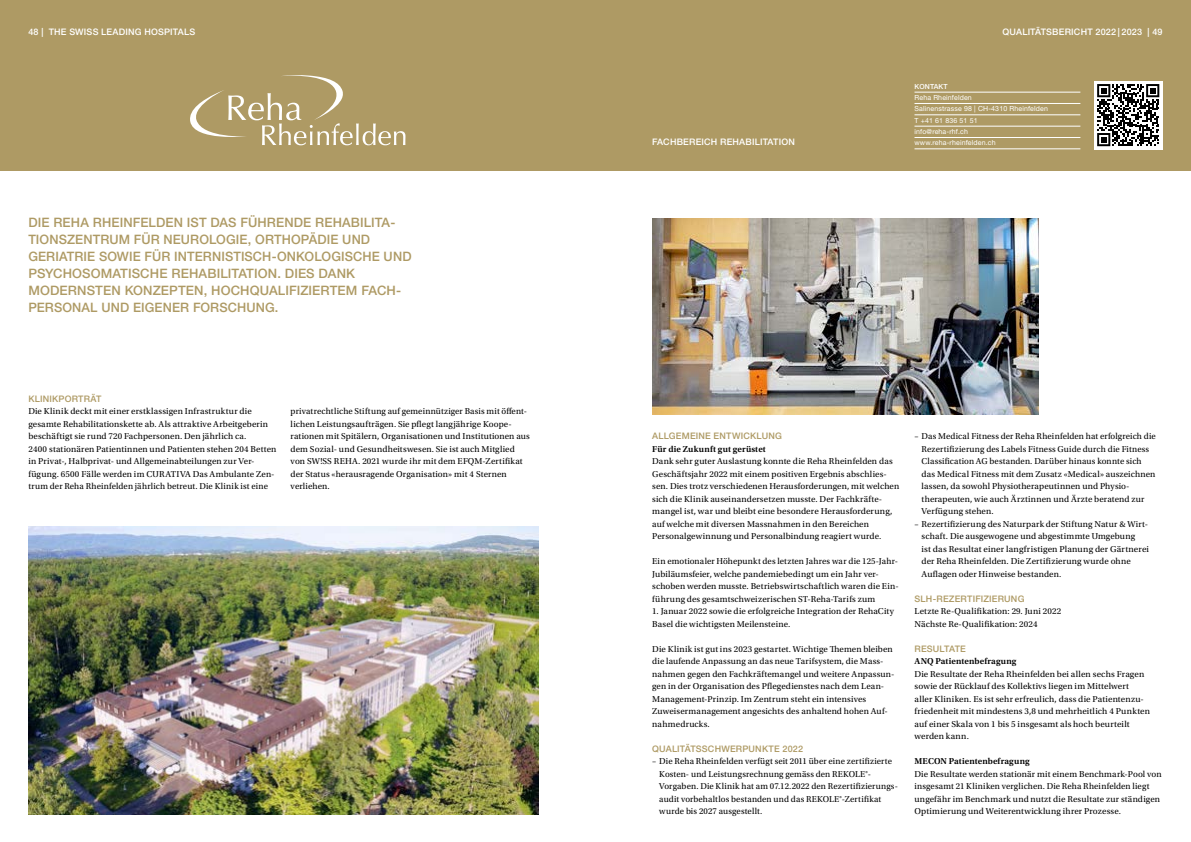
<style>
.page{position:relative;width:1191px;height:842px;background:#fff}
.page>*{position:absolute;margin:0;border:0;box-sizing:border-box;transform-origin:0 0}
.t1{font:500 13px/17px "Helvetica Neue LT Pro";letter-spacing:.01em;color:#ae9a64}
.t2{font:9px/12.5px "Utopia Std";letter-spacing:.015em;color:#000}
.t3{font:500 9px "Helvetica Neue LT Std";letter-spacing:.02em;color:#ae9a64}
.t4{font:500 9px "Helvetica Neue LT Std";letter-spacing:.02em;color:#fff}
.t5{font:600 9px "Utopia Std";letter-spacing:.01em;color:#000}
.t6{font:7px/11.3px "Helvetica Neue LT Std";letter-spacing:.02em;color:#fff}
.t7{font:500 7px "Helvetica Neue LT Std";letter-spacing:.02em;color:#fff}
</style>
<div class="page">
<div style="left:0;top:0;width:1191px;height:171px;background:#ae9a64"></div>
<img style="left:652px;top:218px;width:386px;height:196px">
<img style="left:28px;top:527px;width:511px;height:287px">
<hr style="left:914px;top:103px;width:166px;height:1px;background:#fff">
<hr style="left:914px;top:115px;width:166px;height:1px;background:#fff">
<hr style="left:914px;top:126px;width:166px;height:1px;background:#fff">
<hr style="left:914px;top:137px;width:166px;height:1px;background:#fff">
<hr style="left:914px;top:148px;width:166px;height:1px;background:#fff">
<hr style="left:914px;top:92px;width:166px;height:1px;background:#fff">
<div style="left:1093px;top:81px;width:69px;height:68px;background:#fff"></div>
<svg style="left:1097px;top:84px;width:62px;height:62px"></svg>
<svg style="left:190px;top:75px;width:215px;height:70px"></svg>
<p class="t4" style="left:28px;top:26px;width:168px">48 | THE SWISS LEADING HOSPITALS</p>
<p class="t4" style="left:1002px;top:26px;width:162px">QUALITÄTSBERICHT 2022 | 2023 | 49</p>
<p class="t1" style="left:28px;top:214px;width:385px">DIE REHA RHEINFELDEN IST DAS FÜHRENDE REHABILITA-TIONSZENTRUM FÜR NEUROLOGIE, ORTHOPÄDIE UND GERIATRIE SOWIE FÜR INTERNISTISCH-ONKOLOGISCHE UND PSYCHOSOMATISCHE REHABILITATION. DIES DANK MODERNSTEN KONZEPTEN, HOCHQUALIFIZIERTEM FACH-PERSONAL UND EIGENER FORSCHUNG.</p>
<p class="t3" style="left:28px;top:393px;width:75px">KLINIKPORTRÄT</p>
<p class="t2" style="left:28px;top:405px;width:250px">Die Klinik deckt mit einer erstklassigen Infrastruktur die gesamte Rehabilitationskette ab. Als attraktive Arbeitgeberin beschäftigt sie rund 720 Fachpersonen. Den jährlich ca.<br>2400 stationären Patientinnen und Patienten stehen 204 Betten in Privat-, Halbprivat- und Allgemeinabteilungen zur Ver&shy;fügung. 6500 Fälle werden im CURATIVA Das Ambulante Zen&shy;trum der Reha Rheinfelden jährlich betreut. Die Klinik ist eine</p>
<p class="t2" style="left:291px;top:405px;width:241px">privatrechtliche Stiftung auf gemeinnütziger Basis mit öffent&shy;lichen Leistungsaufträgen. Sie pflegt langjährige Koope&shy;rationen mit Spitälern, Organisationen und Institutionen aus dem Sozial- und Gesundheitswesen. Sie ist auch Mitglied von SW!SS REHA. 2021 wurde ihr mit dem EFQM-Zertifikat der Status «herausragende Organisation» mit 4 Sternen verliehen.</p>
<p class="t4" style="left:652px;top:137px;width:144px">FACHBEREICH REHABILITATION</p>
<p class="t7" style="left:914px;top:82px;width:35px">KONTAKT</p>
<p class="t6" style="left:914px;top:92px;width:135px">Reha Rheinfelden<br>Salinenstrasse 98 | CH-4310 Rheinfelden<br>T +41 61 836 51 51<br>info@reha-rhf.ch www.reha-rheinfelden.ch</p>
<p class="t3" style="left:652px;top:431px;width:131px">ALLGEMEINE ENTWICKLUNG</p>
<p class="t5" style="left:652px;top:444px;width:115px">Für die Zukunft gut gerüstet</p>
<p class="t2" style="left:652px;top:455px;width:248px">Dank sehr guter Auslastung konnte die Reha Rheinfelden das Geschäftsjahr 2022 mit einem positiven Ergebnis abschlies&shy;sen. Dies trotz verschiedenen Herausforderungen, mit welchen sich die Klinik auseinandersetzen musste. Der Fachkräfte&shy;mangel ist, war und bleibt eine besondere Herausforderung, auf welche mit diversen Massnahmen in den Bereichen Personalgewinnung und Personalbindung reagiert wurde.</p>
<p class="t2" style="left:652px;top:555px;width:248px">Ein emotionaler Höhepunkt des letzten Jahres war die 125-Jahr-Jubiläumsfeier, welche pandemiebedingt um ein Jahr ver&shy;schoben werden musste. Betriebswirtschaftlich waren die Ein&shy;führung des gesamtschweizerischen ST-Reha-Tarifs zum</p>
<p class="t2" style="left:652px;top:605px;width:243px">1. Januar 2022 sowie die erfolgreiche Integration der RehaCity<br>Basel die wichtigsten Meilensteine.</p>
<p class="t2" style="left:652px;top:643px;width:244px">Die Klinik ist gut ins 2023 gestartet. Wichtige Themen bleiben die laufende Anpassung an das neue Tarifsystem, die Mass&shy;nahmen gegen den Fachkräftemangel und weitere Anpassun&shy;gen in der Organisation des Pflegedienstes nach dem Lean-Management-Prinzip. Im Zentrum steht ein intensives Zuweisermanagement angesichts des anhaltend hohen Auf&shy;nahmedrucks.</p>
<p class="t3" style="left:652px;top:743px;width:152px">QUALITÄTSSCHWERPUNKTE 2022</p>
<p class="t2" style="left:659px;top:755px;width:240px;text-indent:-7px">– Die Reha Rheinfelden verfügt seit 2011 über eine zertifizierte Kosten- und Leistungsrechnung gemäss den REKOLE®- Vorgaben. Die Klinik hat am 07.12.2022 den Rezertifizierungs&shy;audit vorbehaltlos bestanden und das REKOLE®-Zertifikat wurde bis 2027 ausgestellt.</p>
<p class="t2" style="left:921px;top:430px;width:236px;text-indent:-7px">– Das Medical Fitness der Reha Rheinfelden hat erfolgreich die Rezertifizierung des Labels Fitness Guide durch die Fitness Classification AG bestanden. Darüber hinaus konnte sich das Medical Fitness mit dem Zusatz «Medical» auszeichnen lassen, da sowohl Physiotherapeutinnen und Physio&shy;therapeuten, wie auch Ärztinnen und Ärzte beratend zur Verfügung stehen.</p>
<p class="t2" style="left:921px;top:518px;width:229px;text-indent:-7px">– Rezertifizierung des Naturpark der Stiftung Natur &amp; Wirt&shy;schaft. Die ausgewogene und abgestimmte Umgebung<br>ist das Resultat einer langfristigen Planung der Gärtnerei der Reha Rheinfelden. Die Zertifizierung wurde ohne Auflagen oder Hinweise bestanden.</p>
<p class="t3" style="left:914px;top:593px;width:111px">SLH-REZERTIFIZIERUNG</p>
<p class="t2" style="left:914px;top:605px;width:148px">Letzte Re-Qualifikation: 29. Juni 2022<br>Nächste Re-Qualifikation: 2024</p>
<p class="t3" style="left:914px;top:643px;width:53px">RESULTATE</p>
<p class="t5" style="left:914px;top:656px;width:103px">ANQ Patientenbefragung</p>
<p class="t2" style="left:914px;top:668px;width:237px">Die Resultate der Reha Rheinfelden bei allen sechs Fragen sowie der Rücklauf des Kollektivs liegen im Mittelwert<br>aller Kliniken. Es ist sehr erfreulich, dass die Patientenzu&shy;friedenheit mit mindestens 3,8 und mehrheitlich 4 Punkten auf einer Skala von 1 bis 5 insgesamt als hoch beurteilt werden kann.</p>
<p class="t5" style="left:914px;top:756px;width:117px">MECON Patientenbefragung</p>
<p class="t2" style="left:914px;top:768px;width:249px">Die Resultate werden stationär mit einem Benchmark-Pool von insgesamt 21 Kliniken verglichen. Die Reha Rheinfelden liegt ungefähr im Benchmark und nutzt die Resultate zur ständigen Optimierung und Weiterentwicklung ihrer Prozesse.</p>
</div>
